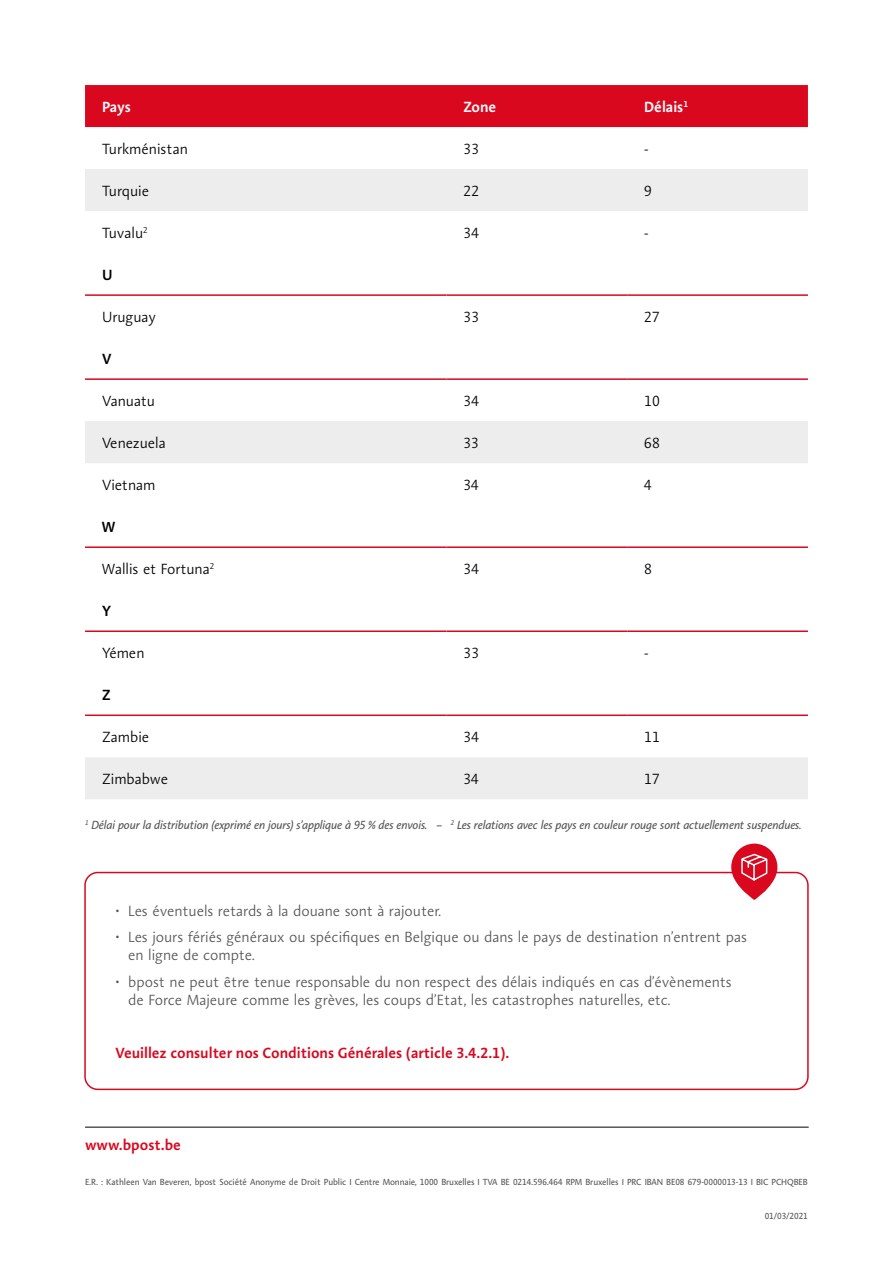
<style>
.page{position:relative;width:893px;height:1263px;background:#fff}
.page>*{position:absolute;margin:0;border:0;box-sizing:border-box;transform-origin:0 0}
.t1{font:300 15px/18px "Aroma No 2 LT Pro";color:#575756}
.t2{font:300 15px "Aroma No 2 LT Pro";color:#000}
.t3{font:600 15px "Aroma No 2 LT Pro";color:#d9081f}
.t4{font:600 15px "Aroma No 2 LT Pro";color:#fff}
.t5{font:600 15px "Aroma No 2 LT Pro";color:#000}
.t6{font:italic 12px "Aroma No 2 LT Pro";letter-spacing:-.01em;color:#575756;scale:.96 1}
.t7{font:9px "Aroma No 2 LT Pro";letter-spacing:-.01em;color:#575756}
</style>
<div class="page">
<hr style="left:85px;top:1126px;width:724px;height:2px;background:#575756">
<div style="left:84px;top:872px;width:725px;height:218px;border:2px solid #d9081f;border-radius:13px"></div>
<svg style="left:731px;top:844px;width:46px;height:56px"></svg>
<div style="left:85px;top:85px;width:723px;height:42px;background:#d9081f"></div>
<svg style="left:85px;top:169px;width:723px;height:630px"></svg>
<hr style="left:85px;top:294px;width:361px;height:2px;background:#d9081f">
<hr style="left:446px;top:294px;width:181px;height:2px;background:#d9081f">
<hr style="left:627px;top:294px;width:181px;height:2px;background:#d9081f">
<hr style="left:85px;top:378px;width:361px;height:2px;background:#d9081f">
<hr style="left:446px;top:378px;width:181px;height:2px;background:#d9081f">
<hr style="left:627px;top:378px;width:181px;height:2px;background:#d9081f">
<hr style="left:85px;top:546px;width:361px;height:2px;background:#d9081f">
<hr style="left:446px;top:546px;width:181px;height:2px;background:#d9081f">
<hr style="left:627px;top:546px;width:181px;height:2px;background:#d9081f">
<hr style="left:85px;top:630px;width:361px;height:2px;background:#d9081f">
<hr style="left:446px;top:630px;width:181px;height:2px;background:#d9081f">
<hr style="left:627px;top:630px;width:181px;height:2px;background:#d9081f">
<hr style="left:85px;top:714px;width:361px;height:2px;background:#d9081f">
<hr style="left:446px;top:714px;width:181px;height:2px;background:#d9081f">
<hr style="left:627px;top:714px;width:181px;height:2px;background:#d9081f">
<p class="t4" style="left:102px;top:97px;width:30px">Pays</p>
<p class="t4" style="left:463px;top:97px;width:34px">Zone</p>
<p class="t4" style="left:644px;top:97px;width:45px">Délais<sup>1</sup></p>
<p class="t2" style="left:102px;top:139px;width:87px">Turkménistan</p>
<p class="t2" style="left:463px;top:139px;width:17px">33</p>
<p class="t2" style="left:644px;top:139px;width:6px">-</p>
<p class="t2" style="left:102px;top:181px;width:49px">Turquie</p>
<p class="t2" style="left:463px;top:181px;width:17px">22</p>
<p class="t2" style="left:644px;top:181px;width:9px">9</p>
<p class="t2" style="left:102px;top:223px;width:47px">Tuvalu<sup>2</sup></p>
<p class="t2" style="left:463px;top:223px;width:17px">34</p>
<p class="t2" style="left:644px;top:223px;width:6px">-</p>
<p class="t5" style="left:102px;top:265px;width:12px">U</p>
<p class="t2" style="left:102px;top:307px;width:55px">Uruguay</p>
<p class="t2" style="left:463px;top:307px;width:17px">33</p>
<p class="t2" style="left:644px;top:307px;width:17px">27</p>
<p class="t5" style="left:102px;top:349px;width:11px">V</p>
<p class="t2" style="left:102px;top:391px;width:55px">Vanuatu</p>
<p class="t2" style="left:463px;top:391px;width:17px">34</p>
<p class="t2" style="left:644px;top:391px;width:17px">10</p>
<p class="t2" style="left:102px;top:433px;width:65px">Venezuela</p>
<p class="t2" style="left:463px;top:433px;width:17px">33</p>
<p class="t2" style="left:644px;top:433px;width:17px">68</p>
<p class="t2" style="left:102px;top:475px;width:55px">Vietnam</p>
<p class="t2" style="left:463px;top:475px;width:17px">34</p>
<p class="t2" style="left:644px;top:475px;width:9px">4</p>
<p class="t5" style="left:102px;top:517px;width:15px">W</p>
<p class="t2" style="left:102px;top:559px;width:114px">Wallis et Fortuna<sup>2</sup></p>
<p class="t2" style="left:463px;top:559px;width:17px">34</p>
<p class="t2" style="left:644px;top:559px;width:9px">8</p>
<p class="t5" style="left:102px;top:601px;width:11px">Y</p>
<p class="t2" style="left:102px;top:643px;width:44px">Yémen</p>
<p class="t2" style="left:463px;top:643px;width:17px">33</p>
<p class="t2" style="left:644px;top:643px;width:6px">-</p>
<p class="t5" style="left:102px;top:685px;width:10px">Z</p>
<p class="t2" style="left:102px;top:727px;width:49px">Zambie</p>
<p class="t2" style="left:463px;top:727px;width:17px">34</p>
<p class="t2" style="left:644px;top:727px;width:17px">11</p>
<p class="t2" style="left:102px;top:769px;width:68px">Zimbabwe</p>
<p class="t2" style="left:463px;top:769px;width:17px">34</p>
<p class="t2" style="left:644px;top:769px;width:17px">17</p>
<p class="t6" style="left:85px;top:817px;width:748px"><sup>1</sup> Délai pour la distribution (exprimé en jours) s’applique à 95 % des envois. – <sup>2</sup> Les relations avec les pays en couleur rouge sont actuellement suspendues.</p>
<p class="t1" style="left:116px;top:902px;width:327px">• Les éventuels retards à la douane sont à rajouter.</p>
<p class="t1" style="left:128px;top:928px;width:620px;text-indent:-13px">• Les jours fériés généraux ou spécifiques en Belgique ou dans le pays de destination n’entrent pas en ligne de compte.</p>
<p class="t1" style="left:128px;top:973px;width:605px;text-indent:-13px">• bpost ne peut être tenue responsable du non respect des délais indiqués en cas d’évènements de Force Majeure comme les grèves, les coups d’Etat, les catastrophes naturelles, etc.</p>
<p class="t3" style="left:116px;top:1043px;width:395px">Veuillez consulter nos Conditions Générales (article 3.4.2.1).</p>
<p class="t3" style="left:85px;top:1135px;width:97px">www.bpost.be</p>
<p class="t7" style="left:85px;top:1176px;width:724px">E.R. : Kathleen Van Beveren, bpost Société Anonyme de Droit Public I Centre Monnaie, 1000 Bruxelles I TVA BE 0214.596.464 RPM Bruxelles I PRC IBAN BE08 679-0000013-13 I BIC PCHQBEB</p>
<p class="t7" style="left:765px;top:1210px;width:45px">01/03/2021</p>
</div>
